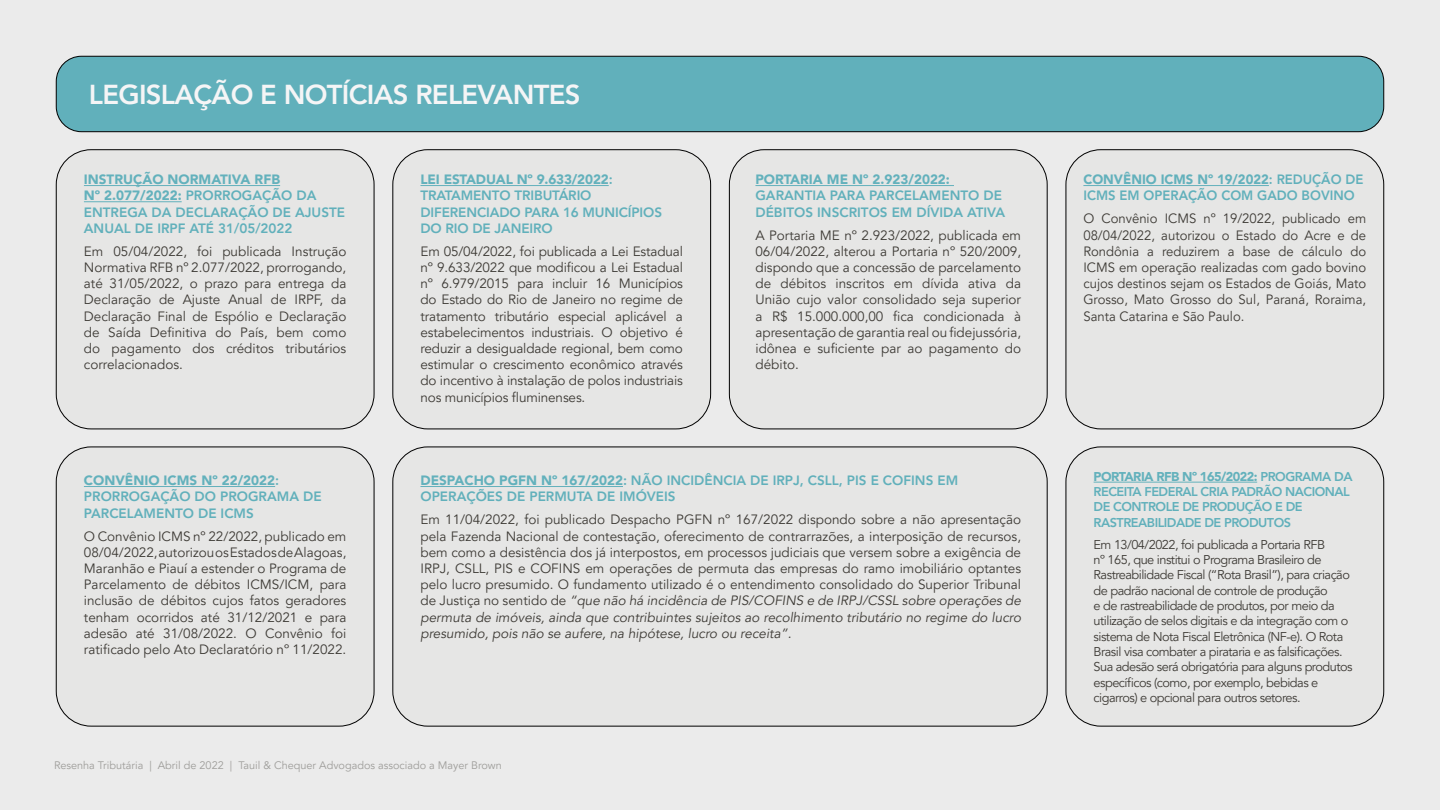
<style>
.page{position:relative;width:1440px;height:810px;background:#ebebeb}
.page>*{position:absolute;margin:0;border:0;box-sizing:border-box;transform-origin:0 0}
.t1{font:800 27.38px "Avenir LT Pro";letter-spacing:-.025em;color:#f5f5f6}
.t2{font:13.5px/16.2px "Avenir LT Pro";color:#3d3a35;text-align:justify}
.t3{font:800 13.5px/16.2px "Avenir LT Pro";color:#61b0bb}
.t4{font:12.75px/15.3px "Avenir LT Pro";letter-spacing:-.04em;color:#3d3a35}
.t5{font:800 12.75px/15.3px "Avenir LT Pro";letter-spacing:-.04em;color:#61b0bb}
.t6{font:10.88px "Avenir LT Pro";color:#9e9d9a}
.s1{font-weight:900;color:#63b1bc}
.s2{font-style:italic}
</style>
<div class="page">
<div style="left:1066px;top:150px;width:318px;height:279px;background:#e6e6e5;border-radius:35px"></div>
<div style="left:1066px;top:150px;width:318px;height:279px;border:1px solid #000;border-radius:35px"></div>
<div style="left:393px;top:150px;width:318px;height:279px;background:#e6e6e5;border-radius:35px"></div>
<div style="left:393px;top:150px;width:318px;height:279px;border:1px solid #000;border-radius:35px"></div>
<div style="left:393px;top:447px;width:654px;height:279px;background:#e6e6e5;border-radius:35px"></div>
<div style="left:729px;top:150px;width:318px;height:279px;background:#e6e6e5;border-radius:35px"></div>
<div style="left:729px;top:150px;width:318px;height:279px;border:1px solid #000;border-radius:35px"></div>
<div style="left:56px;top:56px;width:1328px;height:76px;background:#61b0bb;border-radius:25px"></div>
<div style="left:56px;top:56px;width:1328px;height:76px;border:1px solid #000;border-radius:25px"></div>
<div style="left:56px;top:150px;width:318px;height:279px;background:#e6e6e5;border-radius:35px"></div>
<div style="left:56px;top:150px;width:318px;height:279px;border:1px solid #000;border-radius:35px"></div>
<hr style="left:84px;top:185px;width:196px;height:1px;background:#63b1bc">
<hr style="left:84px;top:201px;width:98px;height:1px;background:#63b1bc">
<div style="left:56px;top:447px;width:318px;height:279px;background:#e6e6e5;border-radius:35px"></div>
<div style="left:56px;top:447px;width:318px;height:279px;border:1px solid #000;border-radius:35px"></div>
<hr style="left:84px;top:486px;width:191px;height:1px;background:#63b1bc">
<hr style="left:420px;top:486px;width:203px;height:1px;background:#63b1bc">
<hr style="left:420px;top:185px;width:189px;height:1px;background:#63b1bc">
<hr style="left:1083px;top:185px;width:186px;height:1px;background:#63b1bc">
<hr style="left:755px;top:185px;width:199px;height:1px;background:#63b1bc">
<div style="left:1066px;top:447px;width:318px;height:279px;background:#e6e6e5;border-radius:35px"></div>
<div style="left:1066px;top:447px;width:318px;height:279px;border:1px solid #000;border-radius:35px"></div>
<hr style="left:1094px;top:482px;width:163px;height:1px;background:#63b1bc">
<p class="t1" style="left:89px;top:78px;width:493px">LEGISLAÇÃO E NOTÍCIAS RELEVANTES</p>
<p class="t3" style="left:84px;top:172px;width:263px"><span class="s1">INSTRUÇÃO NORMATIVA RFB<br>Nº 2.077/2022:</span> PRORROGAÇÃO DA<br>ENTREGA DA DECLARAÇÃO DE AJUSTE<br>ANUAL DE IRPF ATÉ 31/05/2022</p>
<p class="t2" style="left:84px;top:243px;width:264px">Em 05/04/2022, foi publicada Instrução Normativa RFB nº 2.077/2022, prorrogando, até 31/05/2022, o prazo para entrega da Declaração de Ajuste Anual de IRPF, da Declaração Final de Espólio e Declaração de Saída Definitiva do País, bem como do pagamento dos créditos tributários correlacionados.</p>
<p class="t3" style="left:420px;top:172px;width:243px"><span class="s1">LEI ESTADUAL Nº 9.633/2022</span>:<br>TRATAMENTO TRIBUTÁRIO<br>DIFERENCIADO PARA 16 MUNICÍPIOS<br>DO RIO DE JANEIRO</p>
<p class="t2" style="left:420px;top:243px;width:264px">Em 05/04/2022, foi publicada a Lei Estadual nº 9.633/2022 que modificou a Lei Estadual nº 6.979/2015 para incluir 16 Municípios do Estado do Rio de Janeiro no regime de tratamento tributário especial aplicável a estabelecimentos industriais. O objetivo é reduzir a desigualdade regional, bem como estimular o crescimento econômico através do incentivo à instalação de polos industriais nos municípios fluminenses.</p>
<p class="t3" style="left:755px;top:172px;width:251px"><span class="s1">PORTARIA ME Nº 2.923/2022:<br></span>GARANTIA PARA PARCELAMENTO DE<br>DÉBITOS INSCRITOS EM DÍVIDA ATIVA</p>
<p class="t2" style="left:755px;top:227px;width:267px">A Portaria ME nº 2.923/2022, publicada em 06/04/2022, alterou a Portaria nº 520/2009, dispondo que a concessão de parcelamento de débitos inscritos em dívida ativa da União cujo valor consolidado seja superior a R$ 15.000.000,00 fica condicionada à apresentação de garantia real ou fidejussória, idônea e suficiente par ao pagamento do débito.</p>
<p class="t3" style="left:84px;top:472px;width:239px"><span class="s1">CONVÊNIO ICMS Nº 22/2022</span>:<br>PRORROGAÇÃO DO PROGRAMA DE<br>PARCELAMENTO DE ICMS</p>
<p class="t2" style="left:84px;top:528px;width:264px">O Convênio ICMS nº 22/2022, publicado em 08/04/2022, autorizou os Estados de Alagoas, Maranhão e Piauí a estender o Programa de Parcelamento de débitos ICMS/ICM, para inclusão de débitos cujos fatos geradores tenham ocorridos até 31/12/2021 e para adesão até 31/08/2022. O Convênio foi ratificado pelo Ato Declaratório nº 11/2022.</p>
<p class="t3" style="left:420px;top:472px;width:539px"><span class="s1">DESPACHO PGFN Nº 167/2022</span>: NÃO INCIDÊNCIA DE IRPJ, CSLL, PIS E COFINS EM<br>OPERAÇÕES DE PERMUTA DE IMÓVEIS</p>
<p class="t2" style="left:420px;top:512px;width:602px">Em 11/04/2022, foi publicado Despacho PGFN nº 167/2022 dispondo sobre a não apresentação pela Fazenda Nacional de contestação, oferecimento de contrarrazões, a interposição de recursos, bem como a desistência dos já interpostos, em processos judiciais que versem sobre a exigência de IRPJ, CSLL, PIS e COFINS em operações de permuta das empresas do ramo imobiliário optantes pelo lucro presumido. O fundamento utilizado é o entendimento consolidado do Superior Tribunal de Justiça no sentido de <span class="s2">“que não há incidência de PIS/COFINS e de IRPJ/CSSL sobre operações de permuta de imóveis, ainda que contribuintes sujeitos ao recolhimento tributário no regime do lucro presumido, pois não se aufere, na hipótese, lucro ou receita”.</span></p>
<p class="t6" style="left:54px;top:759px;width:449px">Resenha Tributária | Abril de 2022 | Tauil &amp; Chequer Advogados associado a Mayer Brown</p>
<p class="t3" style="left:1083px;top:172px;width:282px"><span class="s1">CONVÊNIO ICMS Nº 19/2022</span>: REDUÇÃO DE<br>ICMS EM OPERAÇÃO COM GADO BOVINO</p>
<p class="t2" style="left:1083px;top:211px;width:284px">O Convênio ICMS nº 19/2022, publicado em 08/04/2022, autorizou o Estado do Acre e de Rondônia a reduzirem a base de cálculo do ICMS em operação realizadas com gado bovino cujos destinos sejam os Estados de Goiás, Mato Grosso, Mato Grosso do Sul, Paraná, Roraima, Santa Catarina e São Paulo.</p>
<p class="t5" style="left:1094px;top:469px;width:260px"><span class="s1">PORTARIA RFB Nº 165/2022:</span> PROGRAMA DA RECEITA FEDERAL CRIA PADRÃO NACIONAL DE CONTROLE DE PRODUÇÃO E DE RASTREABILIDADE DE PRODUTOS</p>
<p class="t4" style="left:1094px;top:537px;width:260px">Em 13/04/2022, foi publicada a Portaria RFB<br>nº 165, que institui o Programa Brasileiro de Rastreabilidade Fiscal (“Rota Brasil”), para criação de padrão nacional de controle de produção<br>e de rastreabilidade de produtos, por meio da utilização de selos digitais e da integração com o sistema de Nota Fiscal Eletrônica (NF-e). O Rota Brasil visa combater a pirataria e as falsificações.<br>Sua adesão será obrigatória para alguns produtos específicos (como, por exemplo, bebidas e cigarros) e opcional para outros setores.</p>
</div>
